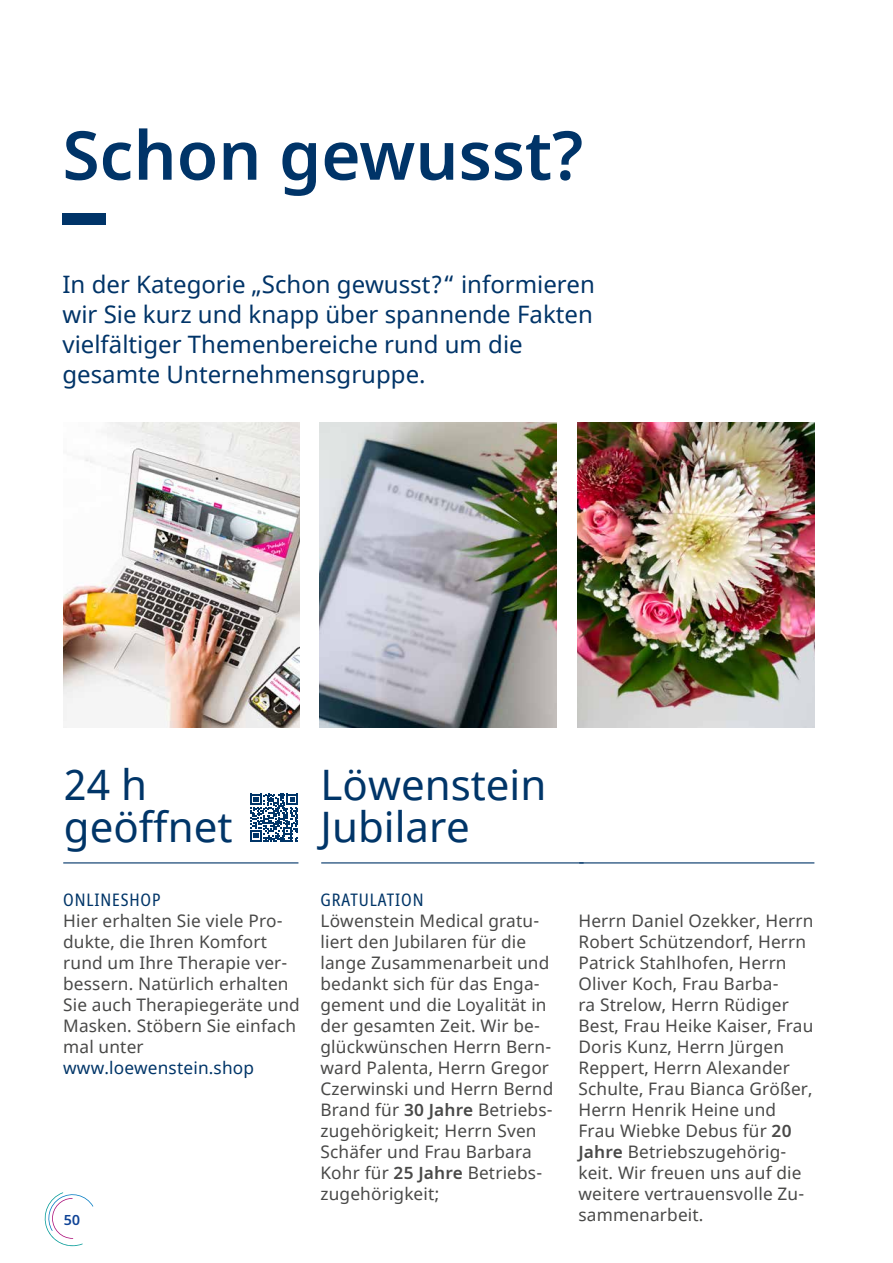
<style>
.page{position:relative;width:893px;height:1263px;background:#fff}
.page>*{position:absolute;margin:0;border:0;box-sizing:border-box;transform-origin:0 0}
.t1{font:600 67.5px "Noto Sans";color:#003468}
.t2{font:42px/42px "Noto Sans";color:#003568}
.t3{font:24px/30px "Noto Sans";color:#003468}
.t4{font:17.25px/21px "Noto Sans";letter-spacing:.01em;color:#494948}
.t5{font:condensed 17.25px "Noto Sans";letter-spacing:.05em;color:#003568}
.t6{font:17.25px "Noto Sans";letter-spacing:.01em;color:#003568}
.t7{font:600 14.25px "Noto Sans";color:#0f4396}
.s1{font-weight:600}
</style>
<div class="page">
<svg style="left:44px;top:1192px;width:49px;height:55px"></svg>
<hr style="left:63px;top:862px;width:235px;height:1px;background:#003568">
<hr style="left:321px;top:862px;width:263px;height:1px;background:#003568">
<hr style="left:579px;top:862px;width:235px;height:1px;background:#003568">
<div style="left:62px;top:213px;width:44px;height:12px;background:#003468"></div>
<img style="left:63px;top:423px;width:237px;height:304px">
<img style="left:320px;top:423px;width:236px;height:304px">
<img style="left:578px;top:423px;width:236px;height:304px">
<svg style="left:250px;top:794px;width:48px;height:48px"></svg>
<h1 class="t1" style="left:62px;top:108px;width:522px">Schon gewusst?</h1>
<h3 class="t3" style="left:62px;top:270px;width:534px">In der Kategorie „Schon gewusst?“ informieren wir Sie kurz und knapp über spannende Fakten vielfältiger Themenbereiche rund um die gesamte Unternehmensgruppe.</h3>
<h2 class="t2" style="left:64px;top:765px;width:170px">24 h geöffnet</h2>
<p class="t5" style="left:63px;top:887px;width:99px">ONLINESHOP</p>
<p class="t4" style="left:63px;top:910px;width:238px">Hier erhalten Sie viele Pro&shy;dukte, die Ihren Komfort rund um Ihre Therapie ver&shy;bessern. Natürlich erhalten<br>Sie auch Therapiegeräte und<br>Masken. Stöbern Sie einfach mal unter</p>
<p class="t6" style="left:63px;top:1055px;width:192px">www.loewenstein.shop</p>
<p class="t7" style="left:64px;top:1210px;width:18px">50</p>
<h2 class="t2" style="left:321px;top:765px;width:227px">Löwenstein<br>Jubilare</h2>
<p class="t5" style="left:320px;top:887px;width:105px">GRATULATION</p>
<p class="t4" style="left:320px;top:910px;width:234px">Löwenstein Medical gratu&shy;liert den Jubilaren für die lange Zusammenarbeit und bedankt sich für das Enga&shy;gement und die Loyalität in der gesamten Zeit. Wir be&shy;glückwünschen Herrn Bern&shy;ward Palenta, Herrn Gregor<br>Czerwinski und Herrn Bernd<br>Brand für <span class="s1">30 Jahre</span> Betriebs&shy;zugehörigkeit; Herrn Sven<br>Schäfer und Frau Barbara<br>Kohr für <span class="s1">25 Jahre</span> Betriebs&shy;zugehörigkeit;</p>
<p class="t4" style="left:578px;top:910px;width:237px">Herrn Daniel Ozekker, Herrn<br>Robert Schützendorf, Herrn<br>Patrick Stahlhofen, Herrn<br>Oliver Koch, Frau Barba-<br>ra Strelow, Herrn Rüdiger<br>Best, Frau Heike Kaiser, Frau<br>Doris Kunz, Herrn Jürgen<br>Reppert, Herrn Alexander<br>Schulte, Frau Bianca Größer,<br>Herrn Henrik Heine und<br>Frau Wiebke Debus für <span class="s1">20<br>Jahre</span> Betriebszugehörig&shy;keit. Wir freuen uns auf die weitere vertrauensvolle Zu&shy;sammenarbeit.</p>
</div>
